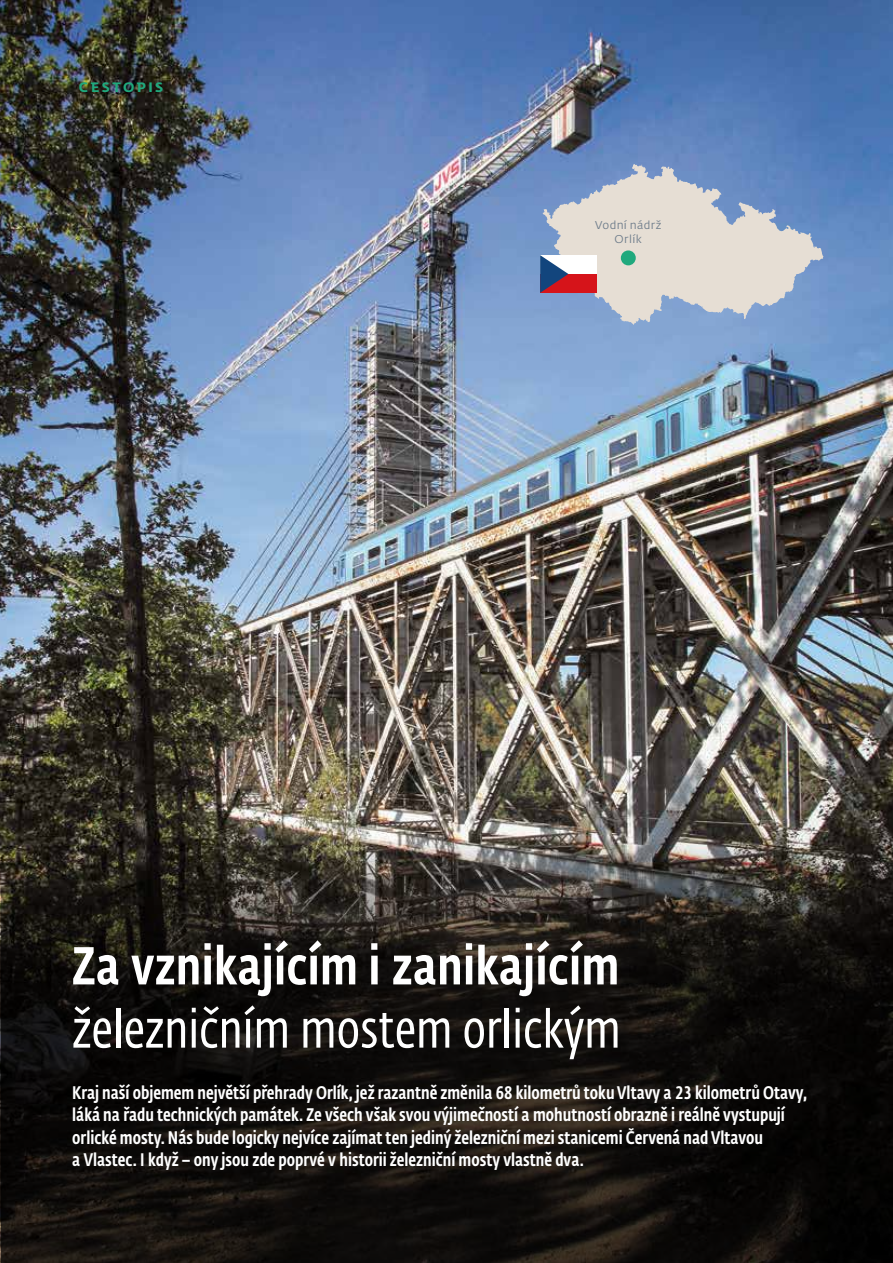
<style>
.page{position:relative;width:893px;height:1263px;background:#fff}
.page>*{position:absolute;margin:0;border:0;box-sizing:border-box;transform-origin:0 0}
.t1{font:500 52.65px "CD Fedra Cond Pro";letter-spacing:.01em;color:#fff}
.t2{font:52.65px "CD Fedra Cond Pro";letter-spacing:.01em;color:#fff}
.t3{font:500 18px/22.5px "CD Fedra Cond Pro";color:#fff}
.t4{font:700 13.5px "CD Fedra";letter-spacing:.185em;color:#20a97d}
.t5{font:11.25px/13.5px "CD Fedra";letter-spacing:.03em;color:#707e8c;text-align:center}
</style>
<div class="page">
<img style="left:0;top:0;width:893px;height:1263px">
<svg style="left:1px;top:806px;width:892px;height:457px"></svg>
<svg style="left:540px;top:164px;width:283px;height:161px"></svg>
<p class="t4" style="left:79px;top:78px;width:86px">CESTOPIS</p>
<p class="t5" style="left:595px;top:219px;width:68px">Vodní nádrž<br>Orlík</p>
<h1 class="t1" style="left:72px;top:935px;width:549px">Za vznikajícím i zanikajícím</h1>
<h1 class="t2" style="left:72px;top:999px;width:550px">železničním mostem orlickým</h1>
<p class="t3" style="left:72px;top:1081px;width:737px">Kraj naší objemem největší přehrady Orlík, jež razantně změnila 68 kilometrů toku Vltavy a 23 kilometrů Otavy, láká na řadu technických památek. Ze všech však svou výjimečností a mohutností obrazně i reálně vystupují orlické mosty. Nás bude logicky nejvíce zajímat ten jediný železniční mezi stanicemi Červená nad Vltavou<br>a Vlastec. I když – ony jsou zde poprvé v historii železniční mosty vlastně dva.</p>
</div>
